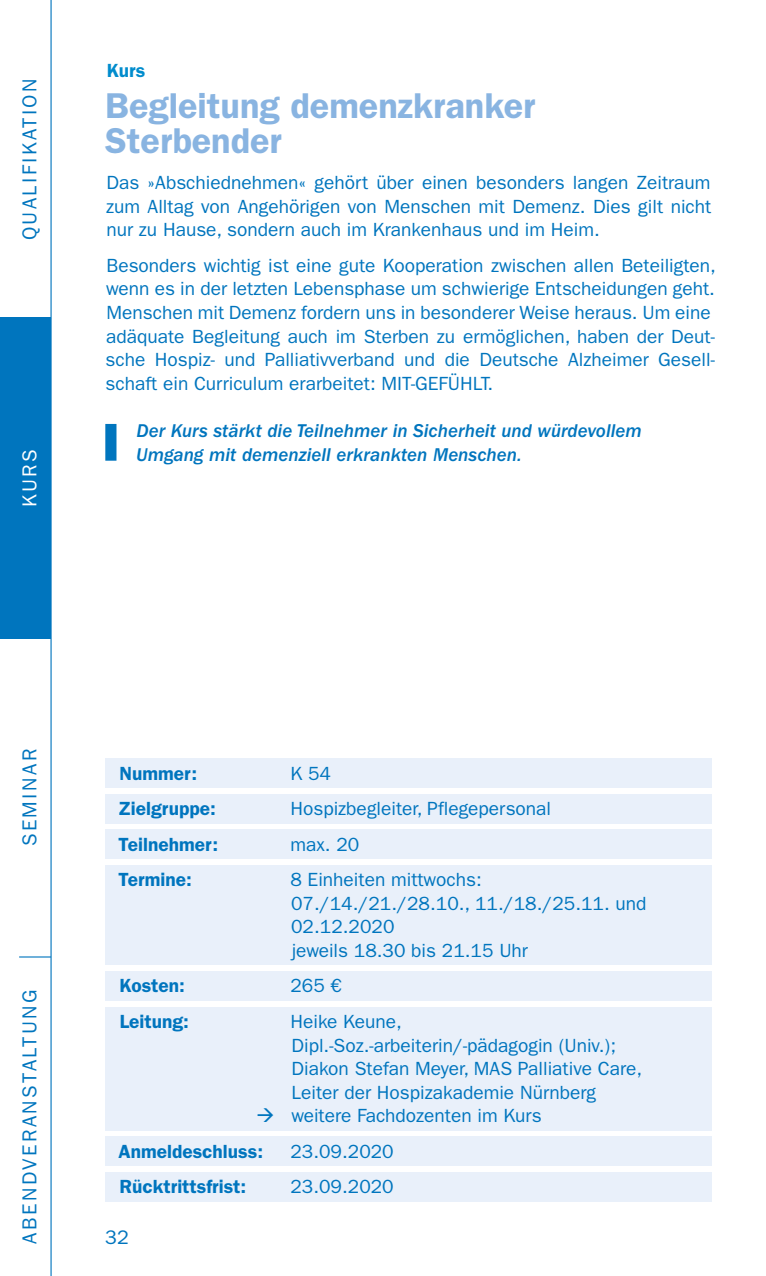
<style>
.page{position:relative;width:766px;height:1276px;background:#fff}
.page>*{position:absolute;margin:0;border:0;box-sizing:border-box;transform-origin:0 0}
.t1{font:600 36px/35.3px "ITC Franklin Gothic Std";color:#89b4e1}
.t2{font:20.25px "ITC Franklin Gothic Std";letter-spacing:.12em;color:#0075be}
.t3{font:20.25px "ITC Franklin Gothic Std";color:#fff}
.t4{font:19.8px "ITC Franklin Gothic Std";color:#0075be}
.t5{font:19.12px/23.6px "ITC Franklin Gothic Std";color:#0075be}
.t6{font:19.12px/23.6px "ITC Franklin Gothic Std Med It";color:#0075be}
.t7{font:600 19.12px "ITC Franklin Gothic Std";color:#0075be}
.t8{font:600 19.12px "ITC Franklin Gothic Std";color:#008ccd}
</style>
<div class="page">
<hr style="left:19px;top:956px;width:32px;height:1px;background:#0075be">
<hr style="left:50px;top:0;width:2px;height:1276px;background:#0075be">
<div style="left:0;top:318px;width:51px;height:321px;background:#0075be"></div>
<div style="left:105px;top:424px;width:11px;height:37px;background:#0075be"></div>
<div style="left:105px;top:758px;width:606px;height:29px;background:#e9f0fa"></div>
<div style="left:105px;top:794px;width:606px;height:29px;background:#e9f0fa"></div>
<div style="left:105px;top:829px;width:606px;height:29px;background:#e9f0fa"></div>
<div style="left:105px;top:865px;width:606px;height:100px;background:#e9f0fa"></div>
<div style="left:105px;top:971px;width:606px;height:29px;background:#e9f0fa"></div>
<div style="left:105px;top:1006px;width:606px;height:100px;background:#e9f0fa"></div>
<div style="left:105px;top:1101px;width:606px;height:29px;background:#e9f0fa"></div>
<div style="left:105px;top:1136px;width:606px;height:29px;background:#e9f0fa"></div>
<div style="left:105px;top:1172px;width:606px;height:29px;background:#e9f0fa"></div>
<p class="t2" style="left:18px;top:240px;width:163px;rotate:-90deg">QUALIFIKATION</p>
<p class="t3" style="left:18px;top:507px;width:59px;rotate:-90deg">KURS</p>
<p class="t8" style="left:107px;top:59px;width:40px">Kurs</p>
<h1 class="t1" style="left:105px;top:88px;width:431px">Begleitung demenzkranker<br>Sterbender</h1>
<p class="t5" style="left:106px;top:171px;width:606px;text-align:justify">Das »Abschiednehmen« gehört über einen besonders langen Zeitraum zum Alltag von Angehörigen von Menschen mit Demenz. Dies gilt nicht nur zu Hause, sondern auch im Krankenhaus und im Heim.</p>
<p class="t5" style="left:106px;top:253px;width:611px">Besonders wichtig ist eine gute Kooperation zwischen allen Beteiligten, wenn es in der letzten Lebensphase um schwierige Entscheidungen geht.<br>Menschen mit Demenz fordern uns in besonderer Weise heraus. Um eine adäquate Begleitung auch im Sterben zu ermöglichen, haben der Deut&shy;sche Hospiz- und Palliativverband und die Deutsche Alzheimer Gesell&shy;schaft ein Curriculum erarbeitet: MIT-GEFÜHLT.</p>
<p class="t6" style="left:136px;top:419px;width:507px">Der Kurs stärkt die Teilnehmer in Sicherheit und würdevollem<br>Umgang mit demenziell erkrankten Menschen.</p>
<p class="t2" style="left:18px;top:846px;width:99px;rotate:-90deg">SEMINAR</p>
<p class="t2" style="left:18px;top:1243px;width:256px;rotate:-90deg">ABENDVERANSTALTUNG</p>
<p class="t7" style="left:120px;top:762px;width:79px">Nummer:</p>
<p class="t5" style="left:290px;top:761px;width:42px">K 54</p>
<p class="t7" style="left:118px;top:797px;width:99px">Zielgruppe:</p>
<p class="t5" style="left:290px;top:797px;width:262px">Hospizbegleiter, Pflegepersonal</p>
<p class="t7" style="left:119px;top:833px;width:101px">Teilnehmer:</p>
<p class="t5" style="left:290px;top:832px;width:70px">max. 20</p>
<p class="t7" style="left:119px;top:868px;width:75px">Termine:</p>
<p class="t5" style="left:290px;top:868px;width:357px">8 Einheiten mittwochs:<br>07./14./21./28.10., 11./18./25.11. und<br>02.12.2020<br>jeweils 18.30 bis 21.15 Uhr</p>
<p class="t7" style="left:119px;top:974px;width:67px">Kosten:</p>
<p class="t5" style="left:290px;top:974px;width:53px">265 €</p>
<p class="t7" style="left:120px;top:1010px;width:71px">Leitung:</p>
<p class="t5" style="left:290px;top:1009px;width:353px">Heike Keune, Dipl.-Soz.-arbeiterin/-pädagogin (Univ.); Diakon Stefan Meyer, MAS Palliative Care, Leiter der Hospizakademie Nürnberg weitere Fachdozenten im Kurs</p>
<p class="t7" style="left:118px;top:1140px;width:146px">Anmeldeschluss:</p>
<p class="t5" style="left:290px;top:1139px;width:105px">23.09.2020</p>
<p class="t7" style="left:119px;top:1175px;width:128px">Rücktrittsfrist:</p>
<p class="t5" style="left:290px;top:1175px;width:105px">23.09.2020</p>
<p class="t4" style="left:105px;top:1226px;width:25px">32</p>
</div>
